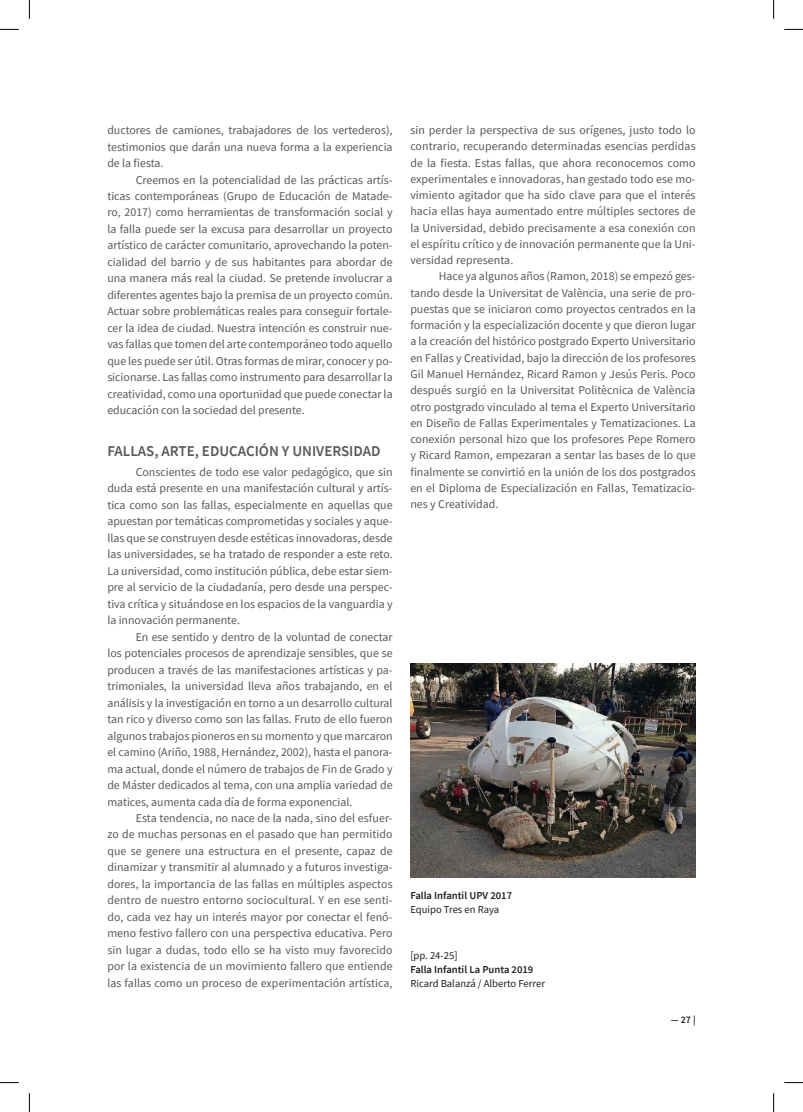
<style>
.page{position:relative;width:803px;height:1112px;background:#fff}
.page>*{position:absolute;margin:0;border:0;box-sizing:border-box;transform-origin:0 0}
.Heading-2{font:600 15px "Source Sans Pro";color:#57585a}
.TEXTO{font:11.88px/16.5px "Source Sans Pro";color:#57585a;text-align:justify}
.t1{font:10.62px "Source Sans Pro";color:#231f20}
.t2{font:600 10.62px "Source Sans Pro";color:#231f20}
.t3{font:600 10px "Source Sans Pro";color:#231f20}
</style>
<div class="page">
<img style="left:410px;top:663px;width:286px;height:214px">
<svg style="left:0;top:29px;width:19px;height:1px"></svg>
<svg style="left:784px;top:29px;width:19px;height:1px"></svg>
<svg style="left:0;top:1082px;width:19px;height:1px"></svg>
<svg style="left:784px;top:1082px;width:19px;height:1px"></svg>
<svg style="left:29px;top:0;width:1px;height:19px"></svg>
<svg style="left:29px;top:1093px;width:1px;height:18px"></svg>
<svg style="left:773px;top:0;width:1px;height:19px"></svg>
<svg style="left:773px;top:1093px;width:1px;height:18px"></svg>
<p class="TEXTO" style="left:107px;top:122px;width:287px">ductores de camiones, trabajadores de los vertederos), testimonios que darán una nueva forma a la experiencia de la fiesta.</p>
<p class="TEXTO" style="left:107px;top:171px;width:287px;text-indent:28px">Creemos en la potencialidad de las prácticas artís&shy;ticas contemporáneas (Grupo de Educación de Matade&shy;ro, 2017) como herramientas de transformación social y la falla puede ser la excusa para desarrollar un proyecto artístico de carácter comunitario, aprovechando la poten&shy;cialidad del barrio y de sus habitantes para abordar de una manera más real la ciudad. Se pretende involucrar a diferentes agentes bajo la premisa de un proyecto común.<br>Actuar sobre problemáticas reales para conseguir fortale&shy;cer la idea de ciudad. Nuestra intención es construir nue&shy;vas fallas que tomen del arte contemporáneo todo aquello que les puede ser útil. Otras formas de mirar, conocer y po&shy;sicionarse. Las fallas como instrumento para desarrollar la creatividad, como una oportunidad que puede conectar la educación con la sociedad del presente.</p>
<p class="Heading-2" style="left:107px;top:441px;width:275px">FALLAS, ARTE, EDUCACIÓN Y UNIVERSIDAD</p>
<p class="TEXTO" style="left:107px;top:463px;width:287px;text-indent:28px">Conscientes de todo ese valor pedagógico, que sin duda está presente en una manifestación cultural y artís&shy;tica como son las fallas, especialmente en aquellas que apuestan por temáticas comprometidas y sociales y aque&shy;llas que se construyen desde estéticas innovadoras, desde las universidades, se ha tratado de responder a este reto.<br>La universidad, como institución pública, debe estar siem&shy;pre al servicio de la ciudadanía, pero desde una perspec&shy;tiva crítica y situándose en los espacios de la vanguardia y la innovación permanente.</p>
<p class="TEXTO" style="left:107px;top:628px;width:287px;text-indent:28px">En ese sentido y dentro de la voluntad de conectar los potenciales procesos de aprendizaje sensibles, que se producen a través de las manifestaciones artísticas y pa&shy;trimoniales, la universidad lleva años trabajando, en el análisis y la investigación en torno a un desarrollo cultural tan rico y diverso como son las fallas. Fruto de ello fueron algunos trabajos pioneros en su momento y que marcaron el camino (Ariño, 1988, Hernández, 2002), hasta el panora&shy;ma actual, donde el número de trabajos de Fin de Grado y de Máster dedicados al tema, con una amplia variedad de matices, aumenta cada día de forma exponencial.</p>
<p class="TEXTO" style="left:107px;top:809px;width:287px;text-indent:28px">Esta tendencia, no nace de la nada, sino del esfuer&shy;zo de muchas personas en el pasado que han permitido que se genere una estructura en el presente, capaz de dinamizar y transmitir al alumnado y a futuros investiga&shy;dores, la importancia de las fallas en múltiples aspectos dentro de nuestro entorno sociocultural. Y en ese senti&shy;do, cada vez hay un interés mayor por conectar el fenó&shy;meno festivo fallero con una perspectiva educativa. Pero sin lugar a dudas, todo ello se ha visto muy favorecido por la existencia de un movimiento fallero que entiende las fallas como un proceso de experimentación artística,</p>
<p class="TEXTO" style="left:410px;top:122px;width:287px">sin perder la perspectiva de sus orígenes, justo todo lo contrario, recuperando determinadas esencias perdidas de la fiesta. Estas fallas, que ahora reconocemos como experimentales e innovadoras, han gestado todo ese mo&shy;vimiento agitador que ha sido clave para que el interés hacia ellas haya aumentado entre múltiples sectores de la Universidad, debido precisamente a esa conexión con el espíritu crítico y de innovación permanente que la Uni&shy;versidad representa.</p>
<p class="TEXTO" style="left:410px;top:268px;width:287px;text-indent:28px">Hace ya algunos años (Ramon, 2018) se empezó ges&shy;tando desde la Universitat de València, una serie de pro&shy;puestas que se iniciaron como proyectos centrados en la formación y la especialización docente y que dieron lugar a la creación del histórico postgrado Experto Universitario en Fallas y Creatividad, bajo la dirección de los profesores Gil Manuel Hernández, Ricard Ramon y Jesús Peris. Poco después surgió en la Universitat Politècnica de València otro postgrado vinculado al tema el Experto Universitario en Diseño de Fallas Experimentales y Tematizaciones. La conexión personal hizo que los profesores Pepe Romero y Ricard Ramon, empezaran a sentar las bases de lo que finalmente se convirtió en la unión de los dos postgrados en el Diploma de Especialización en Fallas, Tematizacio&shy;nes y Creatividad.</p>
<p class="t2" style="left:410px;top:888px;width:103px">Falla Infantil UPV 2017</p>
<p class="t1" style="left:410px;top:902px;width:90px">Equipo Tres en Raya</p>
<p class="t1" style="left:410px;top:948px;width:49px">[pp. 24-25]</p>
<p class="t2" style="left:410px;top:962px;width:125px">Falla Infantil La Punta 2019</p>
<p class="t1" style="left:410px;top:976px;width:136px">Ricard Balanzá / Alberto Ferrer</p>
<p class="t3" style="left:671px;top:1012px;width:26px">— 27 |</p>
</div>
